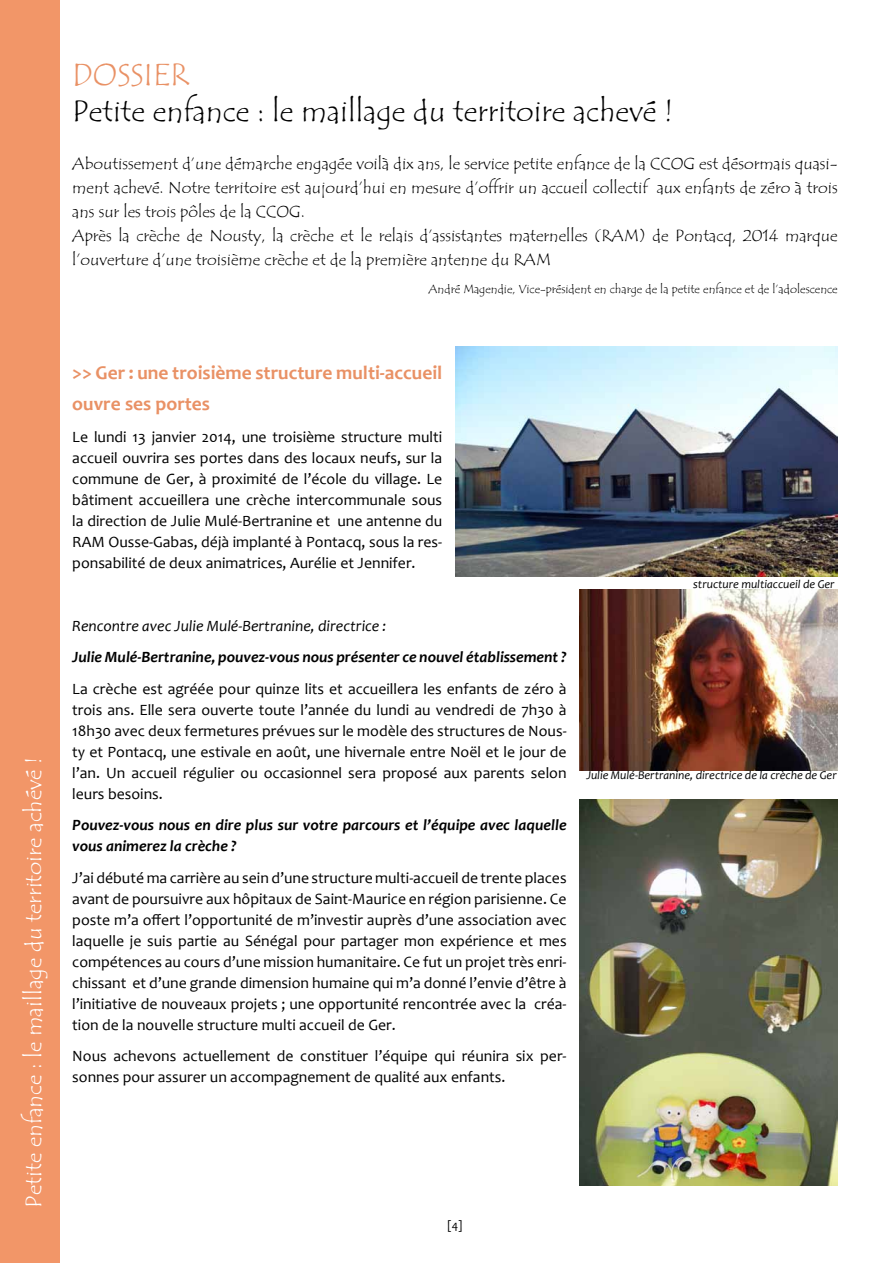
<style>
.page{position:relative;width:893px;height:1263px;background:#fff}
.page>*{position:absolute;margin:0;border:0;box-sizing:border-box;transform-origin:0 0}
.t1{font:31.5px "Tempus Sans ITC";color:#e99165}
.t2{font:30px "Tempus Sans ITC";color:#000}
.t3{font:22.5px "Tempus Sans ITC";color:#fff}
.t4{font:700 19.5px/31.5px "Candara";color:#e99165}
.t5{font:16.5px/24px "Tempus Sans ITC";color:#000}
.t6{font:15.75px/21px "Candara";color:#000;text-align:justify}
.t7{font:italic 700 15.75px/21px "Candara";color:#000}
.t8{font:italic 15.75px "Candara";color:#000}
.t9{font:italic 12px "Candara";color:#000}
.t10{font:12px "Tempus Sans ITC";color:#000}
.t11{font:12px "Candara";color:#000}
</style>
<div class="page">
<div style="left:0;top:0;width:60px;height:1263px;background:#f29668"></div>
<img style="left:579px;top:590px;width:259px;height:181px">
<img style="left:455px;top:347px;width:383px;height:230px">
<img style="left:579px;top:799px;width:259px;height:386px">
<h1 class="t1" style="left:72px;top:54px;width:119px">DOSSIER</h1>
<h2 class="t2" style="left:72px;top:92px;width:603px">Petite enfance : le maillage du territoire achevé !</h2>
<p class="t5" style="left:72px;top:151px;width:767px">Aboutissement d’une démarche engagée voilà dix ans, le service petite enfance de la CCOG est désormais quasi&shy;ment achevé. Notre territoire est aujourd’hui en mesure d’offrir un accueil collectif aux enfants de zéro à trois ans sur les trois pôles de la CCOG.<br>Après la crèche de Nousty, la crèche et le relais d’assistantes maternelles (RAM) de Pontacq, 2014 marque l’ouverture d’une troisième crèche et de la première antenne du RAM</p>
<p class="t10" style="left:429px;top:282px;width:411px">André Magendie, Vice-président en charge de la petite enfance et de l’adolescence</p>
<h3 class="t3" style="left:19px;top:1208px;width:452px;rotate:-90deg">Petite enfance : le maillage du territoire achévé !</h3>
<p class="t4" style="left:72px;top:356px;width:371px">&gt;&gt; Ger : une troisième structure multi-accueil ouvre ses portes</p>
<p class="t6" style="left:72px;top:426px;width:371px">Le lundi 13 janvier 2014, une troisième structure multi accueil ouvrira ses portes dans des locaux neufs, sur la commune de Ger, à proximité de l’école du village. Le bâtiment accueillera une crèche intercommunale sous la direction de Julie Mulé-Bertranine et une antenne du RAM Ousse-Gabas, déjà implanté à Pontacq, sous la res&shy;ponsabilité de deux animatrices, Aurélie et Jennifer.</p>
<p class="t8" style="left:72px;top:615px;width:316px">Rencontre avec Julie Mulé-Bertranine, directrice :</p>
<p class="t7" style="left:72px;top:646px;width:496px">Julie Mulé-Bertranine, pouvez-vous nous présenter ce nouvel établissement ?</p>
<p class="t6" style="left:72px;top:678px;width:496px">La crèche est agréée pour quinze lits et accueillera les enfants de zéro à trois ans. Elle sera ouverte toute l’année du lundi au vendredi de 7h30 à 18h30 avec deux fermetures prévues sur le modèle des structures de Nous&shy;ty et Pontacq, une estivale en août, une hivernale entre Noël et le jour de l’an. Un accueil régulier ou occasionnel sera proposé aux parents selon leurs besoins.</p>
<p class="t7" style="left:72px;top:814px;width:496px">Pouvez-vous nous en dire plus sur votre parcours et l’équipe avec laquelle vous animerez la crèche ?</p>
<p class="t6" style="left:72px;top:867px;width:496px">J’ai débuté ma carrière au sein d’une structure multi-accueil de trente places avant de poursuivre aux hôpitaux de Saint-Maurice en région parisienne. Ce poste m’a offert l’opportunité de m’investir auprès d’une association avec laquelle je suis partie au Sénégal pour partager mon expérience et mes compétences au cours d’une mission humanitaire. Ce fut un projet très enri&shy;chissant et d’une grande dimension humaine qui m’a donné l’envie d’être à l’initiative de nouveaux projets ; une opportunité rencontrée avec la créa&shy;tion de la nouvelle structure multi accueil de Ger.</p>
<p class="t6" style="left:72px;top:1045px;width:496px">Nous achevons actuellement de constituer l’équipe qui réunira six per&shy;sonnes pour assurer un accompagnement de qualité aux enfants.</p>
<p class="t9" style="left:693px;top:576px;width:143px">structure multiaccueil de Ger</p>
<p class="t9" style="left:586px;top:768px;width:252px">Julie Mulé-Bertranine, directrice de la crèche de Ger</p>
<p class="t11" style="left:448px;top:1218px;width:16px">[4]</p>
</div>
